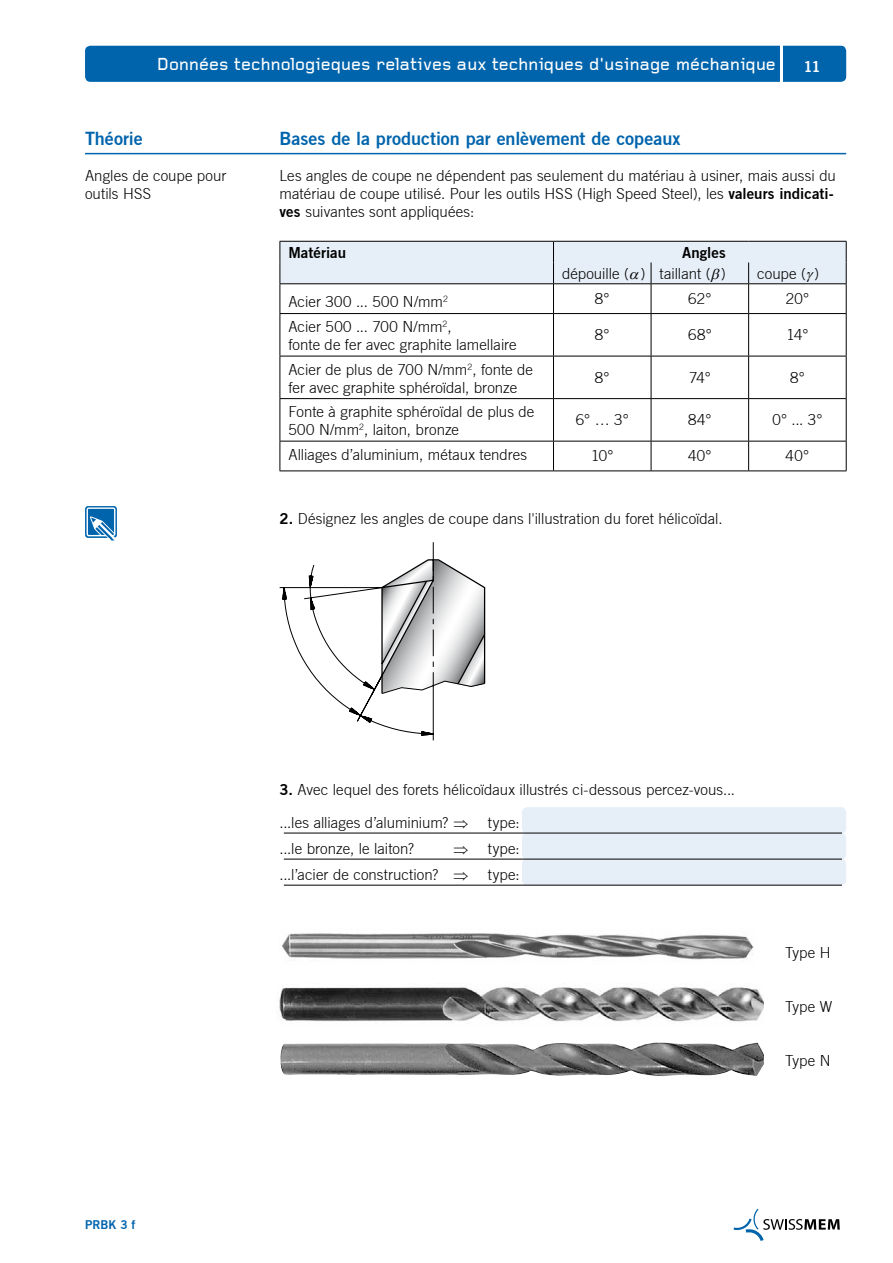
<style>
.page{position:relative;width:893px;height:1263px;background:#fff}
.page>*{position:absolute;margin:0;border:0;box-sizing:border-box;transform-origin:0 0}
.t1{font:500 18px "Foundry Gridnik";letter-spacing:-.005em;color:#fff}
.t2{font:18px "Trade Gothic Bold Two";color:#0064ad}
.t3{font:300 15px/18px "Trade Gothic";letter-spacing:.005em;color:#000}
.t4{font:15px "Trade Gothic Bold Two";letter-spacing:.005em;color:#000}
.t5{font:15px "Trade Gothic Bold Two";color:#fff}
.t6{font:12px "Trade Gothic Bold Two";color:#0064ad}
.s1{font-family:"Trade Gothic Bold Two";font-weight:400}
</style>
<div class="page">
<div style="left:85px;top:46px;width:761px;height:36px;background:#0064ad;border-radius:5px"></div>
<hr style="left:85px;top:153px;width:761px;height:1px;background:#0064ad">
<svg style="left:733px;top:1209px;width:107px;height:32px"></svg>
<hr style="left:780px;top:36px;width:2px;height:54px;background:#fff">
<div style="left:522px;top:859px;width:324px;height:26px;background:#e6eff7;border-radius:5px"></div>
<div style="left:522px;top:833px;width:324px;height:27px;background:#e6eff7;border-radius:5px"></div>
<div style="left:522px;top:807px;width:324px;height:27px;background:#e6eff7;border-radius:5px"></div>
<svg style="left:85px;top:506px;width:32px;height:34px"></svg>
<img style="left:279px;top:987px;width:485px;height:35px">
<img style="left:280px;top:1042px;width:484px;height:35px">
<hr style="left:284px;top:833px;width:558px;height:1px;background:#000">
<hr style="left:284px;top:859px;width:558px;height:1px;background:#000">
<hr style="left:284px;top:885px;width:558px;height:1px;background:#000">
<img style="left:282px;top:933px;width:472px;height:27px">
<svg style="left:280px;top:542px;width:206px;height:199px"></svg>
<hr style="left:280px;top:313px;width:273px;height:1px;background:#000">
<hr style="left:553px;top:313px;width:98px;height:1px;background:#000">
<hr style="left:553px;top:314px;width:1px;height:42px;background:#000">
<hr style="left:651px;top:313px;width:98px;height:1px;background:#000">
<hr style="left:651px;top:314px;width:1px;height:42px;background:#000">
<hr style="left:749px;top:313px;width:97px;height:1px;background:#000">
<hr style="left:748px;top:314px;width:1px;height:42px;background:#000">
<hr style="left:846px;top:314px;width:1px;height:42px;background:#000">
<hr style="left:280px;top:356px;width:273px;height:1px;background:#000">
<hr style="left:553px;top:356px;width:98px;height:1px;background:#000">
<hr style="left:553px;top:356px;width:1px;height:42px;background:#000">
<hr style="left:651px;top:356px;width:98px;height:1px;background:#000">
<hr style="left:651px;top:356px;width:1px;height:42px;background:#000">
<hr style="left:749px;top:356px;width:97px;height:1px;background:#000">
<hr style="left:748px;top:356px;width:1px;height:42px;background:#000">
<hr style="left:846px;top:356px;width:1px;height:42px;background:#000">
<hr style="left:280px;top:398px;width:273px;height:1px;background:#000">
<hr style="left:553px;top:398px;width:98px;height:1px;background:#000">
<hr style="left:553px;top:399px;width:1px;height:42px;background:#000">
<hr style="left:651px;top:398px;width:98px;height:1px;background:#000">
<hr style="left:651px;top:399px;width:1px;height:42px;background:#000">
<hr style="left:749px;top:398px;width:97px;height:1px;background:#000">
<hr style="left:748px;top:399px;width:1px;height:42px;background:#000">
<hr style="left:846px;top:399px;width:1px;height:42px;background:#000">
<hr style="left:280px;top:441px;width:273px;height:1px;background:#000">
<hr style="left:553px;top:441px;width:98px;height:1px;background:#000">
<hr style="left:553px;top:441px;width:1px;height:30px;background:#000">
<hr style="left:651px;top:441px;width:98px;height:1px;background:#000">
<hr style="left:651px;top:441px;width:1px;height:30px;background:#000">
<hr style="left:749px;top:441px;width:97px;height:1px;background:#000">
<hr style="left:748px;top:441px;width:1px;height:30px;background:#000">
<hr style="left:846px;top:441px;width:1px;height:30px;background:#000">
<hr style="left:280px;top:471px;width:273px;height:1px;background:#000">
<hr style="left:553px;top:471px;width:98px;height:1px;background:#000">
<hr style="left:651px;top:471px;width:98px;height:1px;background:#000">
<hr style="left:749px;top:471px;width:97px;height:1px;background:#000">
<hr style="left:280px;top:314px;width:1px;height:42px;background:#000">
<hr style="left:280px;top:356px;width:1px;height:42px;background:#000">
<hr style="left:280px;top:399px;width:1px;height:42px;background:#000">
<hr style="left:280px;top:441px;width:1px;height:30px;background:#000">
<svg style="left:280px;top:241px;width:567px;height:72px"></svg>
<p class="t1" style="left:156px;top:54px;width:621px">Données technologieques relatives aux techniques d'usinage méchanique</p>
<p class="t5" style="left:803px;top:58px;width:19px">11</p>
<p class="t2" style="left:85px;top:127px;width:59px">Théorie</p>
<p class="t2" style="left:280px;top:127px;width:402px">Bases de la production par enlèvement de copeaux</p>
<p class="t3" style="left:85px;top:166px;width:143px">Angles de coupe pour outils HSS</p>
<p class="t3" style="left:280px;top:166px;width:558px">Les angles de coupe ne dépendent pas seulement du matériau à usiner, mais aussi du matériau de coupe utilisé. Pour les outils HSS (High Speed Steel), les <span class="s1">valeurs indicati&shy;ves</span> suivantes sont appliquées:</p>
<p class="t4" style="left:288px;top:243px;width:59px">Matériau</p>
<p class="t4" style="left:682px;top:243px;width:45px">Angles</p>
<p class="t3" style="left:562px;top:264px;width:165px">dépouille ( ) taillant ( )</p>
<p class="t3" style="left:757px;top:264px;width:63px">coupe ( )</p>
<p class="t3" style="left:288px;top:293px;width:161px">Acier 300 ... 500 N/mm<sup>2</sup></p>
<p class="t3" style="left:595px;top:289px;width:16px">8°</p>
<p class="t3" style="left:688px;top:289px;width:25px">62°</p>
<p class="t3" style="left:786px;top:289px;width:25px">20°</p>
<p class="t3" style="left:288px;top:317px;width:230px">Acier 500 ... 700 N/mm<sup>2</sup>,<br>fonte de fer avec graphite lamellaire</p>
<p class="t3" style="left:595px;top:325px;width:16px">8°</p>
<p class="t3" style="left:688px;top:325px;width:25px">68°</p>
<p class="t3" style="left:786px;top:325px;width:23px">14°</p>
<p class="t3" style="left:288px;top:360px;width:246px">Acier de plus de 700 N/mm<sup>2</sup>, fonte de fer avec graphite sphéroïdal, bronze</p>
<p class="t3" style="left:595px;top:368px;width:16px">8°</p>
<p class="t3" style="left:689px;top:368px;width:23px">74°</p>
<p class="t3" style="left:790px;top:368px;width:16px">8°</p>
<p class="t3" style="left:288px;top:403px;width:247px">Fonte à graphite sphéroïdal de plus de<br>500 N/mm<sup>2</sup>, laiton, bronze</p>
<p class="t3" style="left:576px;top:410px;width:54px">6° … 3°</p>
<p class="t3" style="left:688px;top:410px;width:25px">84°</p>
<p class="t3" style="left:772px;top:410px;width:52px">0° ... 3°</p>
<p class="t3" style="left:288px;top:445px;width:240px">Alliages d’aluminium, métaux tendres</p>
<p class="t3" style="left:591px;top:447px;width:24px">10°</p>
<p class="t3" style="left:688px;top:447px;width:25px">40°</p>
<p class="t3" style="left:786px;top:447px;width:25px">40°</p>
<p class="t3" style="left:280px;top:510px;width:445px"><span class="s1">2.</span> Désignez les angles de coupe dans l'illustration du foret hélicoïdal.</p>
<p class="t3" style="left:280px;top:781px;width:457px"><span class="s1">3.</span> Avec lequel des forets hélicoïdaux illustrés ci-dessous percez-vous...</p>
<p class="t6" style="left:85px;top:1217px;width:52px">PRBK 3 f</p>
<p class="t3" style="left:280px;top:813px;width:190px">...les alliages d’aluminium? ⇒</p>
<p class="t3" style="left:488px;top:813px;width:33px">type:</p>
<p class="t3" style="left:280px;top:839px;width:136px">...le bronze, le laiton?</p>
<p class="t3" style="left:488px;top:839px;width:33px">type:</p>
<p class="t3" style="left:280px;top:865px;width:190px">...l’acier de construction? ⇒</p>
<p class="t3" style="left:488px;top:865px;width:33px">type:</p>
<p class="t3" style="left:785px;top:943px;width:47px">Type H</p>
<p class="t3" style="left:785px;top:997px;width:49px">Type W</p>
<p class="t3" style="left:785px;top:1052px;width:47px">Type N</p>
</div>
